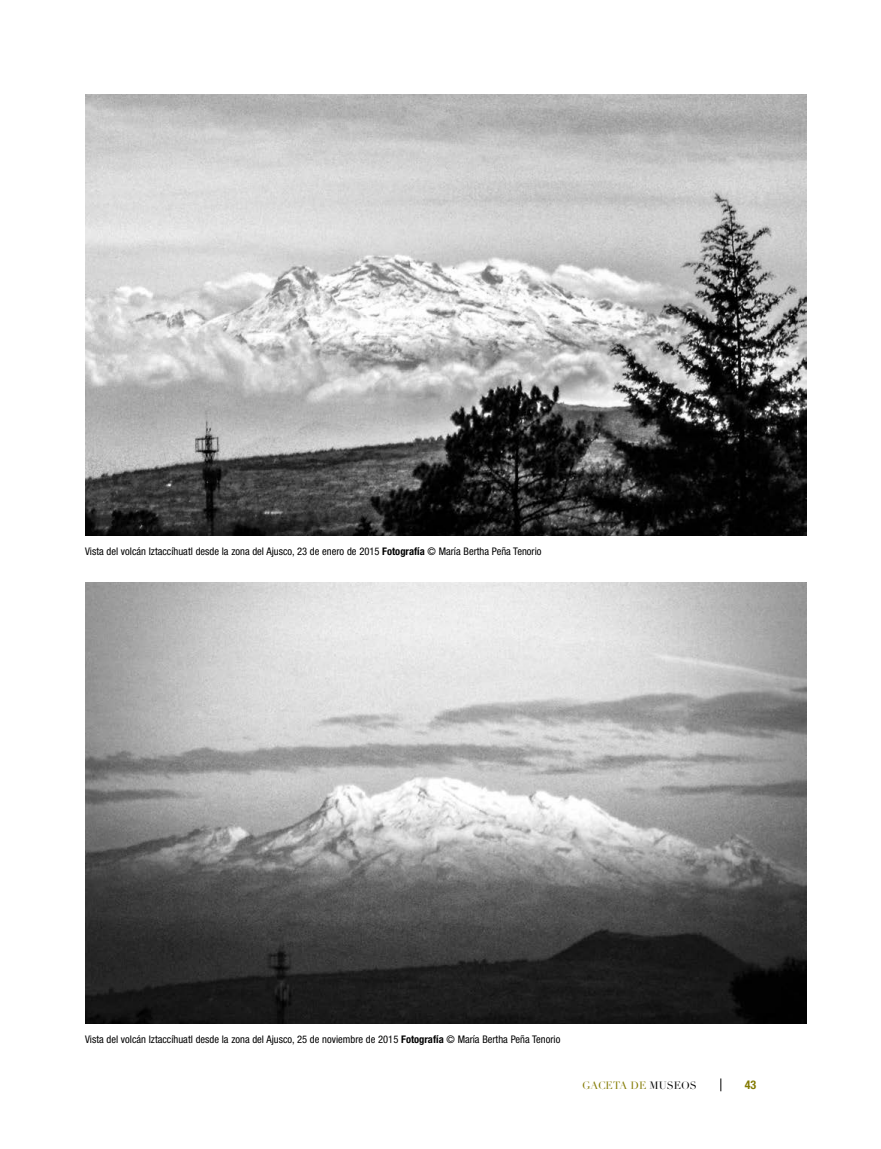
<style>
.page{position:relative;width:881px;height:1149px;background:#fff}
.page>*{position:absolute;margin:0;border:0;box-sizing:border-box;transform-origin:0 0}
.t1{font:700 condensed 12px "Helvetica Neue";color:#837a02}
.t2{font:condensed 10.5px "Helvetica Neue";color:#000}
.t3{font:10.5px "Didot LH";color:#837a02}
.s1{font-weight:700}
.s2{color:#000}
</style>
<div class="page">
<svg style="left:720px;top:1078px;width:1px;height:12px"></svg>
<img style="left:85px;top:582px;width:721px;height:441px">
<img style="left:85px;top:94px;width:721px;height:441px">
<p class="t2" style="left:85px;top:545px;width:457px">Vista del volcán Iztaccíhuatl desde la zona del Ajusco, 23 de enero de 2015 <span class="s1">Fotografía</span> © María Bertha Peña Tenorio</p>
<p class="t2" style="left:85px;top:1032px;width:476px">Vista del volcán Iztaccíhuatl desde la zona del Ajusco, 25 de noviembre de 2015 <span class="s1">Fotografía</span> © María Bertha Peña Tenorio</p>
<p class="t3" style="left:582px;top:1078px;width:116px">GACETA DE <span class="s2">MUSEOS</span></p>
<p class="t1" style="left:744px;top:1077px;width:13px">43</p>
</div>
